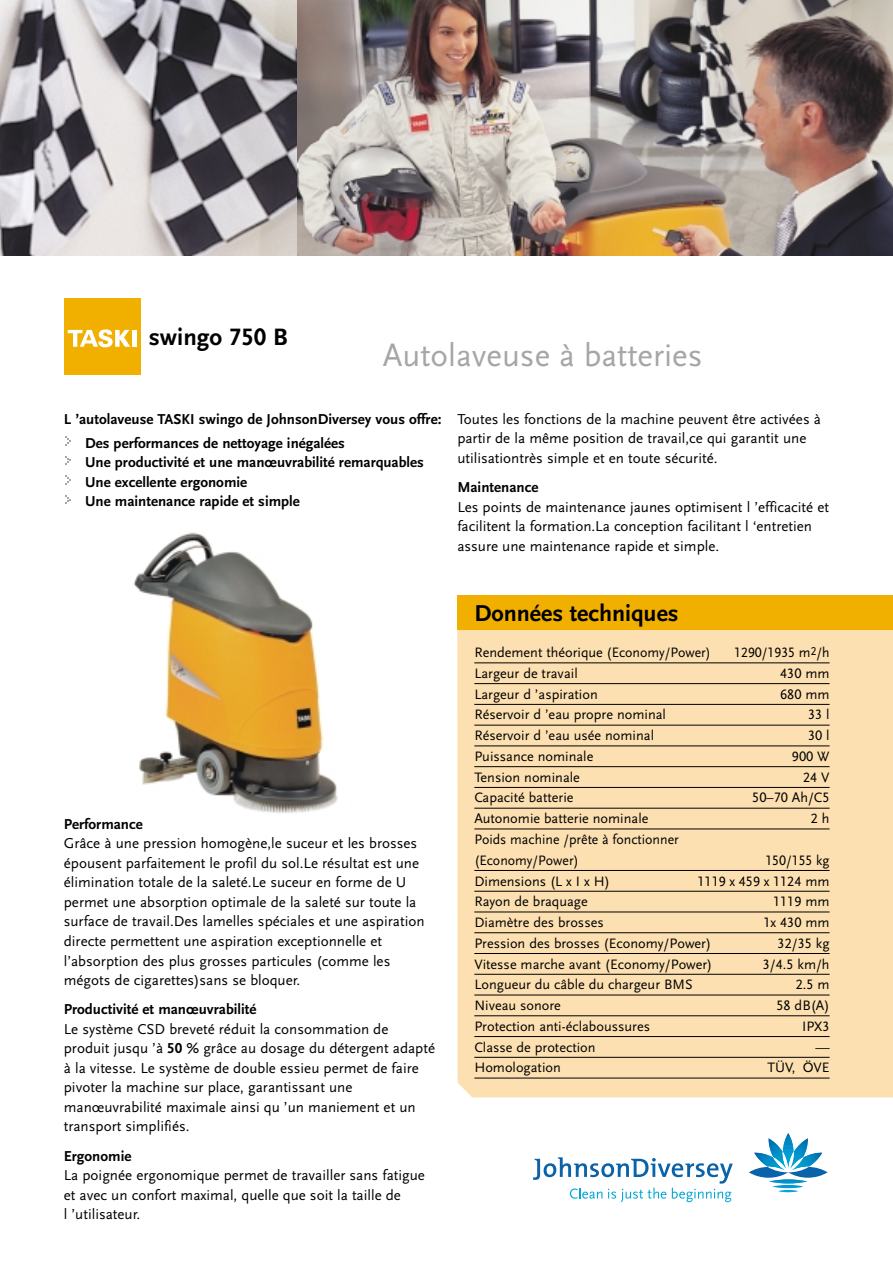
<style>
.page{position:relative;width:893px;height:1262px;background:#fff}
.page>*{position:absolute;margin:0;border:0;box-sizing:border-box;transform-origin:0 0}
.t1{font:33px "Scala Sans LF";color:#a6a6a6}
.t2{font:700 24.75px "Scala Sans LF";color:#000}
.t3{font:700 24px "Scala Sans LF";color:#000}
.t4{font:15px/19.5px "Scala Sans LF";color:#000}
.t5{font:700 15px/19.5px "Scala Sans LF";color:#000}
.t6{font:14.25px/20.7px "Scala Sans LF";color:#000}
.s1{font-weight:700}
</style>
<div class="page">
<div style="left:457px;top:629px;width:435px;height:468px;background:#fde0b1"></div>
<div style="left:457px;top:595px;width:435px;height:34px;background:#f1af00"></div>
<img style="left:133px;top:532px;width:205px;height:281px">
<img style="left:0;top:0;width:298px;height:255px">
<img style="left:298px;top:0;width:594px;height:255px">
<div style="left:64px;top:298px;width:76px;height:76px;background:#f1af00"></div>
<svg style="left:68px;top:329px;width:62px;height:18px"></svg>
<div style="left:132px;top:330px;width:5px;height:17px;background:#fff"></div>
<svg style="left:65px;top:495px;width:6px;height:9px"></svg>
<svg style="left:65px;top:475px;width:6px;height:10px"></svg>
<svg style="left:65px;top:456px;width:6px;height:9px"></svg>
<svg style="left:65px;top:436px;width:6px;height:10px"></svg>
<svg style="left:533px;top:1157px;width:199px;height:45px"></svg>
<hr style="left:772px;top:1185px;width:32px;height:3px;background:#00a7d8;border-radius:50%">
<img style="left:772px;top:1185px;width:29px;height:3px">
<svg style="left:778px;top:1190px;width:19px;height:2px"></svg>
<img style="left:768px;top:1179px;width:39px;height:4px;border-radius:50%">
<img style="left:782px;top:1133px;width:11px;height:36px;border-radius:50%">
<svg style="left:754px;top:1138px;width:68px;height:31px"></svg>
<svg style="left:748px;top:1166px;width:40px;height:11px"></svg>
<svg style="left:788px;top:1166px;width:39px;height:11px"></svg>
<hr style="left:474px;top:662px;width:355px;height:1px;background:#000">
<hr style="left:474px;top:683px;width:355px;height:1px;background:#000">
<hr style="left:474px;top:704px;width:355px;height:1px;background:#000">
<hr style="left:474px;top:724px;width:355px;height:1px;background:#000">
<hr style="left:474px;top:745px;width:355px;height:1px;background:#000">
<hr style="left:474px;top:766px;width:355px;height:1px;background:#000">
<hr style="left:474px;top:787px;width:355px;height:1px;background:#000">
<hr style="left:474px;top:807px;width:355px;height:1px;background:#000">
<hr style="left:474px;top:828px;width:355px;height:1px;background:#000">
<hr style="left:474px;top:870px;width:355px;height:1px;background:#000">
<hr style="left:474px;top:891px;width:355px;height:1px;background:#000">
<hr style="left:474px;top:911px;width:355px;height:1px;background:#000">
<hr style="left:474px;top:932px;width:355px;height:1px;background:#000">
<hr style="left:474px;top:953px;width:355px;height:1px;background:#000">
<hr style="left:474px;top:974px;width:355px;height:1px;background:#000">
<hr style="left:474px;top:994px;width:355px;height:1px;background:#000">
<hr style="left:474px;top:1015px;width:355px;height:1px;background:#000">
<hr style="left:474px;top:1036px;width:355px;height:1px;background:#000">
<hr style="left:474px;top:1057px;width:355px;height:1px;background:#000">
<hr style="left:474px;top:1077px;width:355px;height:1px;background:#000">
<h2 class="t2" style="left:149px;top:327px;width:140px">swingo 750 B</h2>
<h1 class="t1" style="left:383px;top:342px;width:321px">Autolaveuse à batteries</h1>
<p class="t5" style="left:85px;top:408px;width:358px;line-height:23.7px;text-indent:-21px">L ’autolaveuse TASKI swingo de JohnsonDiversey vous offre:<br>Des performances de nettoyage inégalées</p>
<p class="t5" style="left:85px;top:454px;width:340px">Une productivité et une manœuvrabilité remarquables<br>Une excellente ergonomie<br>Une maintenance rapide et simple</p>
<p class="t4" style="left:457px;top:410px;width:365px">Toutes les fonctions de la machine peuvent être activées à partir de la même position de travail,ce qui garantit une utilisationtrès simple et en toute sécurité.</p>
<p class="t5" style="left:457px;top:479px;width:83px">Maintenance</p>
<p class="t4" style="left:457px;top:498px;width:373px">Les points de maintenance jaunes optimisent l ’efficacité et facilitent la formation.La conception facilitant l ‘entretien assure une maintenance rapide et simple.</p>
<p class="t5" style="left:64px;top:815px;width:81px">Performance</p>
<p class="t4" style="left:64px;top:835px;width:362px">Grâce à une pression homogène,le suceur et les brosses épousent parfaitement le profil du sol.Le résultat est une élimination totale de la saleté.Le suceur en forme de U permet une absorption optimale de la saleté sur toute la surface de travail.Des lamelles spéciales et une aspiration directe permettent une aspiration exceptionnelle et l’absorption des plus grosses particules (comme les mégots de cigarettes)sans se bloquer.</p>
<p class="t5" style="left:64px;top:1001px;width:194px">Productivité et manœuvrabilité</p>
<p class="t4" style="left:64px;top:1020px;width:373px">Le système CSD breveté réduit la consommation de produit jusqu ’à <span class="s1">50 %</span> grâce au dosage du détergent adapté à la vitesse. Le système de double essieu permet de faire pivoter la machine sur place, garantissant une manœuvrabilité maximale ainsi qu ’un maniement et un transport simplifiés.</p>
<p class="t5" style="left:64px;top:1147px;width:69px">Ergonomie</p>
<p class="t4" style="left:64px;top:1166px;width:362px">La poignée ergonomique permet de travailler sans fatigue et avec un confort maximal, quelle que soit la taille de<br>l ’utilisateur.</p>
<h3 class="t3" style="left:474px;top:603px;width:206px">Données techniques</h3>
<p class="t6" style="left:474px;top:643px;width:238px">Rendement théorique (Economy/Power)</p>
<p class="t6" style="left:734px;top:643px;width:97px">1290/1935 m<sup>2</sup>/h</p>
<p class="t6" style="left:474px;top:664px;width:105px">Largeur de travail</p>
<p class="t6" style="left:780px;top:664px;width:51px">430 mm</p>
<p class="t6" style="left:474px;top:685px;width:125px">Largeur d ’aspiration</p>
<p class="t6" style="left:780px;top:685px;width:51px">680 mm</p>
<p class="t6" style="left:474px;top:705px;width:193px">Réservoir d ’eau propre nominal</p>
<p class="t6" style="left:808px;top:705px;width:23px">33 l</p>
<p class="t6" style="left:474px;top:726px;width:181px">Réservoir d ’eau usée nominal</p>
<p class="t6" style="left:808px;top:726px;width:23px">30 l</p>
<p class="t6" style="left:474px;top:747px;width:120px">Puissance nominale</p>
<p class="t6" style="left:792px;top:747px;width:39px">900 W</p>
<p class="t6" style="left:474px;top:768px;width:107px">Tension nominale</p>
<p class="t6" style="left:803px;top:768px;width:28px">24 V</p>
<p class="t6" style="left:474px;top:788px;width:101px">Capacité batterie</p>
<p class="t6" style="left:752px;top:788px;width:79px">50–70 Ah/C5</p>
<p class="t6" style="left:474px;top:809px;width:176px">Autonomie batterie nominale</p>
<p class="t6" style="left:810px;top:809px;width:20px">2 h</p>
<p class="t6" style="left:474px;top:830px;width:206px">Poids machine /prête à fonctionner (Economy/Power)</p>
<p class="t6" style="left:765px;top:851px;width:66px">150/155 kg</p>
<p class="t6" style="left:474px;top:871px;width:137px">Dimensions (L x I x H)</p>
<p class="t6" style="left:697px;top:871px;width:134px">1119 x 459 x 1124 mm</p>
<p class="t6" style="left:474px;top:892px;width:115px">Rayon de braquage</p>
<p class="t6" style="left:773px;top:892px;width:58px">1119 mm</p>
<p class="t6" style="left:474px;top:913px;width:131px">Diamètre des brosses</p>
<p class="t6" style="left:763px;top:913px;width:68px">1x 430 mm</p>
<p class="t6" style="left:474px;top:934px;width:238px">Pression des brosses (Economy/Power)</p>
<p class="t6" style="left:777px;top:934px;width:53px">32/35 kg</p>
<p class="t6" style="left:474px;top:954px;width:240px">Vitesse marche avant (Economy/Power)</p>
<p class="t6" style="left:762px;top:954px;width:68px">3/4.5 km/h</p>
<p class="t6" style="left:474px;top:975px;width:220px">Longueur du câble du chargeur BMS</p>
<p class="t6" style="left:795px;top:975px;width:35px">2.5 m</p>
<p class="t6" style="left:474px;top:996px;width:88px">Niveau sonore</p>
<p class="t6" style="left:776px;top:996px;width:55px">58 dB(A)</p>
<p class="t6" style="left:474px;top:1017px;width:177px">Protection anti-éclaboussures</p>
<p class="t6" style="left:802px;top:1017px;width:29px">IPX3</p>
<p class="t6" style="left:474px;top:1037px;width:123px">Classe de protection</p>
<p class="t6" style="left:815px;top:1037px;width:16px">—</p>
<p class="t6" style="left:474px;top:1058px;width:88px">Homologation</p>
<p class="t6" style="left:767px;top:1058px;width:63px">TÜV, ÖVE</p>
</div>
